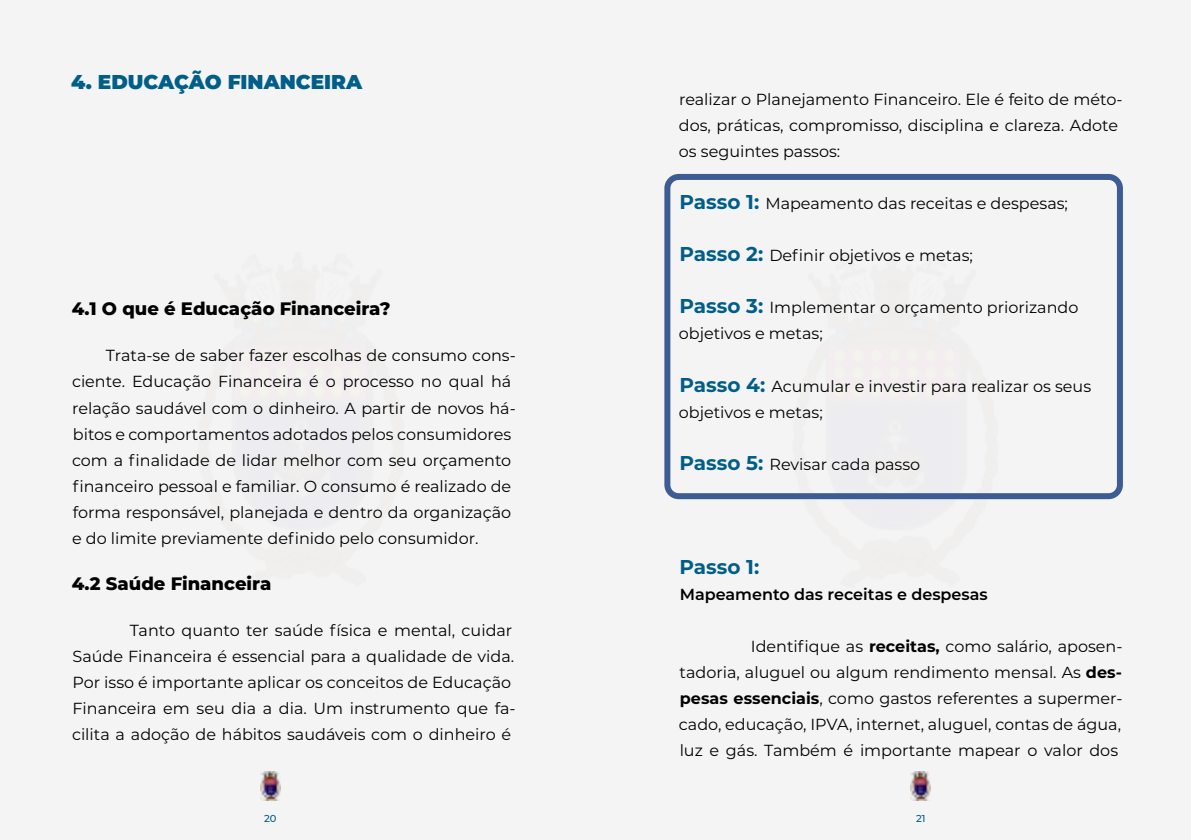
<style>
.page{position:relative;width:1191px;height:840px;background:#fff}
.page>*{position:absolute;margin:0;border:0;box-sizing:border-box;transform-origin:0 0}
.t1{font:900 20px "Montserrat";color:#005e89}
.t2{font:700 20px "Montserrat";color:#005e89}
.t3{font:800 18px "Montserrat";color:#000}
.t4{font:16px/26px "Montserrat";color:#000}
.t5{font:600 16px "Montserrat";color:#000}
.t6{font:500 10px "Montserrat";color:#005e89}
.s1{font-weight:700;font-size:20px;color:#005e89}
.s2{font-weight:700}
</style>
<div class="page">
<div style="left:0;top:0;width:1191px;height:839px;background:#f4f4f4"></div>
<img style="left:911px;top:771px;width:19px;height:28px">
<img style="left:260px;top:771px;width:20px;height:28px">
<div style="left:664px;top:174px;width:459px;height:325px;border:6px solid #3d5c94;border-radius:11px"></div>
<p class="t1" style="left:71px;top:67px;width:293px">4. EDUCAÇÃO FINANCEIRA</p>
<p class="t3" style="left:72px;top:295px;width:320px">4.1 O que é Educação Financeira?</p>
<p class="t4" style="left:72px;top:342px;width:445px;text-indent:34px">Trata-se de saber fazer escolhas de consumo cons&shy;ciente. Educação Financeira é o processo no qual há relação saudável com o dinheiro. A partir de novos há&shy;bitos e comportamentos adotados pelos consumidores com a finalidade de lidar melhor com seu orçamento financeiro pessoal e familiar. O consumo é realizado de forma responsável, planejada e dentro da organização e do limite previamente definido pelo consumidor.</p>
<p class="t3" style="left:72px;top:569px;width:201px">4.2 Saúde Financeira</p>
<p class="t4" style="left:72px;top:616px;width:445px;text-indent:58px">Tanto quanto ter saúde física e mental, cuidar Saúde Financeira é essencial para a qualidade de vida.<br>Por isso é importante aplicar os conceitos de Educação Financeira em seu dia a dia. Um instrumento que fa&shy;cilita a adoção de hábitos saudáveis com o dinheiro é</p>
<p class="t4" style="left:679px;top:86px;width:445px">realizar o Planejamento Financeiro. Ele é feito de méto&shy;dos, práticas, compromisso, disciplina e clareza. Adote os seguintes passos:</p>
<p class="t4" style="left:679px;top:190px;width:390px"><span class="s1">Passo 1:</span> Mapeamento das receitas e despesas;</p>
<p class="t4" style="left:679px;top:242px;width:295px"><span class="s1">Passo 2:</span> Definir objetivos e metas;</p>
<p class="t4" style="left:679px;top:294px;width:401px"><span class="s1">Passo 3:</span> Implementar o orçamento priorizando objetivos e metas;</p>
<p class="t4" style="left:679px;top:372px;width:414px"><span class="s1">Passo 4:</span> Acumular e investir para realizar os seus objetivos e metas;</p>
<p class="t4" style="left:679px;top:450px;width:242px"><span class="s1">Passo 5:</span> Revisar cada passo</p>
<p class="t2" style="left:679px;top:552px;width:81px">Passo 1:</p>
<p class="t5" style="left:680px;top:582px;width:309px">Mapeamento das receitas e despesas</p>
<p class="t4" style="left:679px;top:632px;width:445px;text-align:justify;text-indent:72px">Identifique as <span class="s2">receitas,</span> como salário, aposen&shy;tadoria, aluguel ou algum rendimento mensal. As <span class="s2">des&shy;pesas essenciais</span>, como gastos referentes a supermer&shy;cado, educação, IPVA, internet, aluguel, contas de água, luz e gás. Também é importante mapear o valor dos</p>
<p class="t6" style="left:264px;top:810px;width:14px">20</p>
<p class="t6" style="left:916px;top:810px;width:11px">21</p>
</div>
